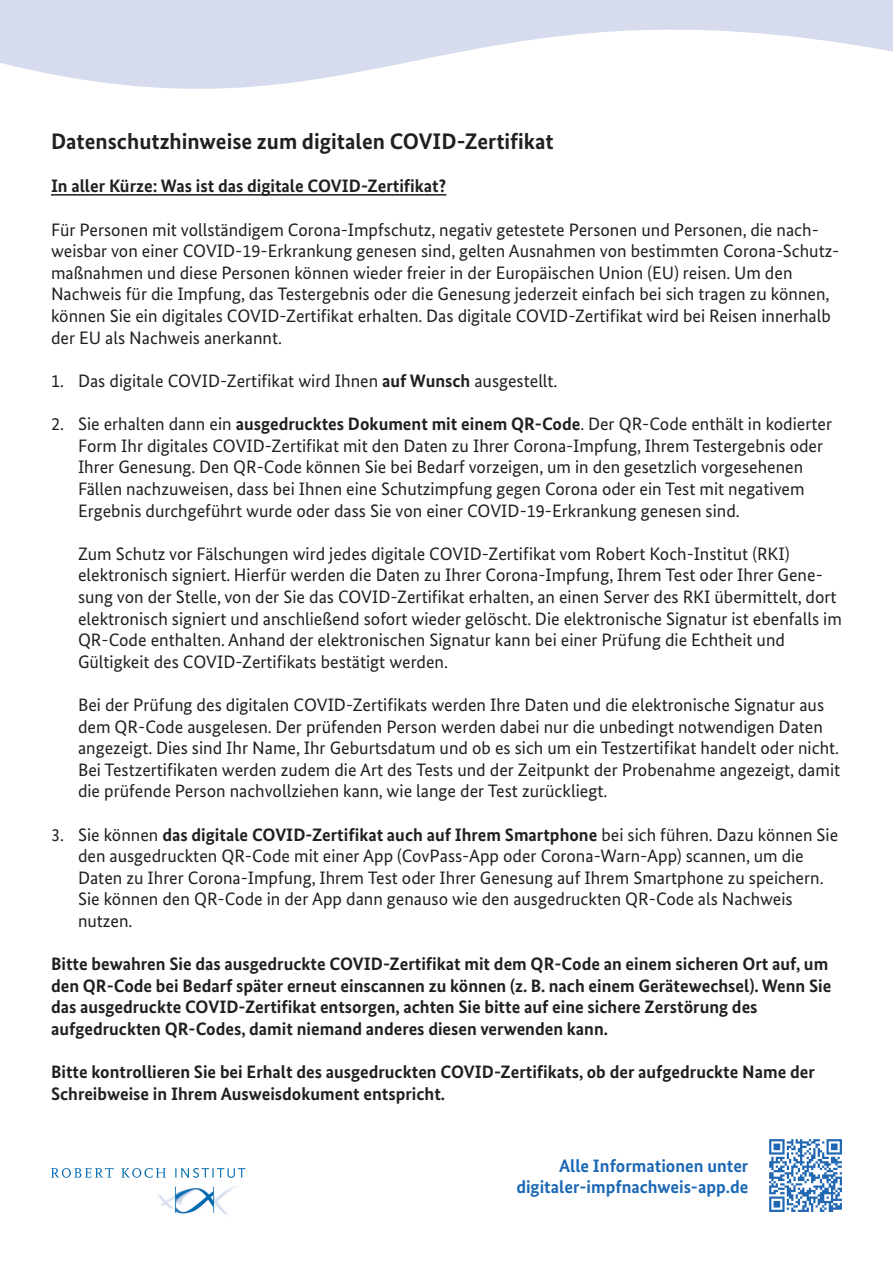
<style>
.page{position:relative;width:893px;height:1263px;background:#fff}
.page>*{position:absolute;margin:0;border:0;box-sizing:border-box;transform-origin:0 0}
.t1{font:700 22.5px "Bundes Sans";color:#231f20}
.t2{font:18px/21.6px "Bundes Sans";color:#231f20}
.t3{font:700 18px/21.6px "Bundes Sans";color:#231f20}
.t4{font:700 18px/21.6px "Bundes Sans";color:#1b68b4;text-align:right}
.s1{font-weight:700}
</style>
<div class="page">
<svg style="left:51px;top:1168px;width:194px;height:10px"></svg>
<img style="left:158px;top:1185px;width:78px;height:30px">
<svg style="left:769px;top:1139px;width:73px;height:73px"></svg>
<hr style="left:51px;top:194px;width:395px;height:2px;background:#231f20">
<svg style="left:0;top:0;width:893px;height:89px;fill:#d6dced"></svg>
<p class="t1" style="left:51px;top:128px;width:504px">Datenschutzhinweise zum digitalen COVID-Zertifikat</p>
<p class="t3" style="left:51px;top:175px;width:397px">In aller Kürze: Was ist das digitale COVID-Zertifikat?</p>
<p class="t2" style="left:51px;top:218px;width:790px">Für Personen mit vollständigem Corona-Impfschutz, negativ getestete Personen und Personen, die nach&shy;weisbar von einer COVID-19-Erkrankung genesen sind, gelten Ausnahmen von bestimmten Corona-Schutz&shy;maßnahmen und diese Personen können wieder freier in der Europäischen Union (EU) reisen. Um den Nachweis für die Impfung, das Testergebnis oder die Genesung jederzeit einfach bei sich tragen zu können, können Sie ein digitales COVID-Zertifikat erhalten. Das digitale COVID-Zertifikat wird bei Reisen innerhalb der EU als Nachweis anerkannt.</p>
<p class="t2" style="left:51px;top:370px;width:508px">1. Das digitale COVID-Zertifikat wird Ihnen <span class="s1">auf Wunsch</span> ausgestellt.</p>
<p class="t2" style="left:78px;top:413px;width:756px;text-indent:-27px">2. Sie erhalten dann ein <span class="s1">ausgedrucktes Dokument mit einem QR-Code</span>. Der QR-Code enthält in kodierter Form Ihr digitales COVID-Zertifikat mit den Daten zu Ihrer Corona-Impfung, Ihrem Testergebnis oder Ihrer Genesung. Den QR-Code können Sie bei Bedarf vorzeigen, um in den gesetzlich vorgesehenen Fällen nachzuweisen, dass bei Ihnen eine Schutzimpfung gegen Corona oder ein Test mit negativem Ergebnis durchgeführt wurde oder dass Sie von einer COVID-19-Erkrankung genesen sind.</p>
<p class="t2" style="left:78px;top:542px;width:765px">Zum Schutz vor Fälschungen wird jedes digitale COVID-Zertifikat vom Robert Koch-Institut (RKI) elektronisch signiert. Hierfür werden die Daten zu Ihrer Corona-Impfung, Ihrem Test oder Ihrer Gene&shy;sung von der Stelle, von der Sie das COVID-Zertifikat erhalten, an einen Server des RKI übermittelt, dort elektronisch signiert und anschließend sofort wieder gelöscht. Die elektronische Signatur ist ebenfalls im QR-Code enthalten. Anhand der elektronischen Signatur kann bei einer Prüfung die Echtheit und Gültigkeit des COVID-Zertifikats bestätigt werden.</p>
<p class="t2" style="left:78px;top:694px;width:764px">Bei der Prüfung des digitalen COVID-Zertifikats werden Ihre Daten und die elektronische Signatur aus dem QR-Code ausgelesen. Der prüfenden Person werden dabei nur die unbedingt notwendigen Daten angezeigt. Dies sind Ihr Name, Ihr Geburtsdatum und ob es sich um ein Testzertifikat handelt oder nicht.<br>Bei Testzertifikaten werden zudem die Art des Tests und der Zeitpunkt der Probenahme angezeigt, damit die prüfende Person nachvollziehen kann, wie lange der Test zurückliegt.</p>
<p class="t2" style="left:78px;top:823px;width:762px;text-indent:-27px">3. Sie können <span class="s1">das digitale COVID-Zertifikat auch auf Ihrem Smartphone</span> bei sich führen. Dazu können Sie den ausgedruckten QR-Code mit einer App (CovPass-App oder Corona-Warn-App) scannen, um die Daten zu Ihrer Corona-Impfung, Ihrem Test oder Ihrer Genesung auf Ihrem Smartphone zu speichern.<br>Sie können den QR-Code in der App dann genauso wie den ausgedruckten QR-Code als Nachweis nutzen.</p>
<p class="t3" style="left:51px;top:953px;width:782px">Bitte bewahren Sie das ausgedruckte COVID-Zertifikat mit dem QR-Code an einem sicheren Ort auf, um den QR-Code bei Bedarf später erneut einscannen zu können (z. B. nach einem Gerätewechsel). Wenn Sie das ausgedruckte COVID-Zertifikat entsorgen, achten Sie bitte auf eine sichere Zerstörung des aufgedruckten QR-Codes, damit niemand anderes diesen verwenden kann.</p>
<p class="t3" style="left:51px;top:1061px;width:765px">Bitte kontrollieren Sie bei Erhalt des ausgedruckten COVID-Zertifikats, ob der aufgedruckte Name der<br>Schreibweise in Ihrem Ausweisdokument entspricht.</p>
<p class="t4" style="left:516px;top:1154px;width:234px">Alle Informationen unter digitaler-impfnachweis-app.de</p>
</div>
